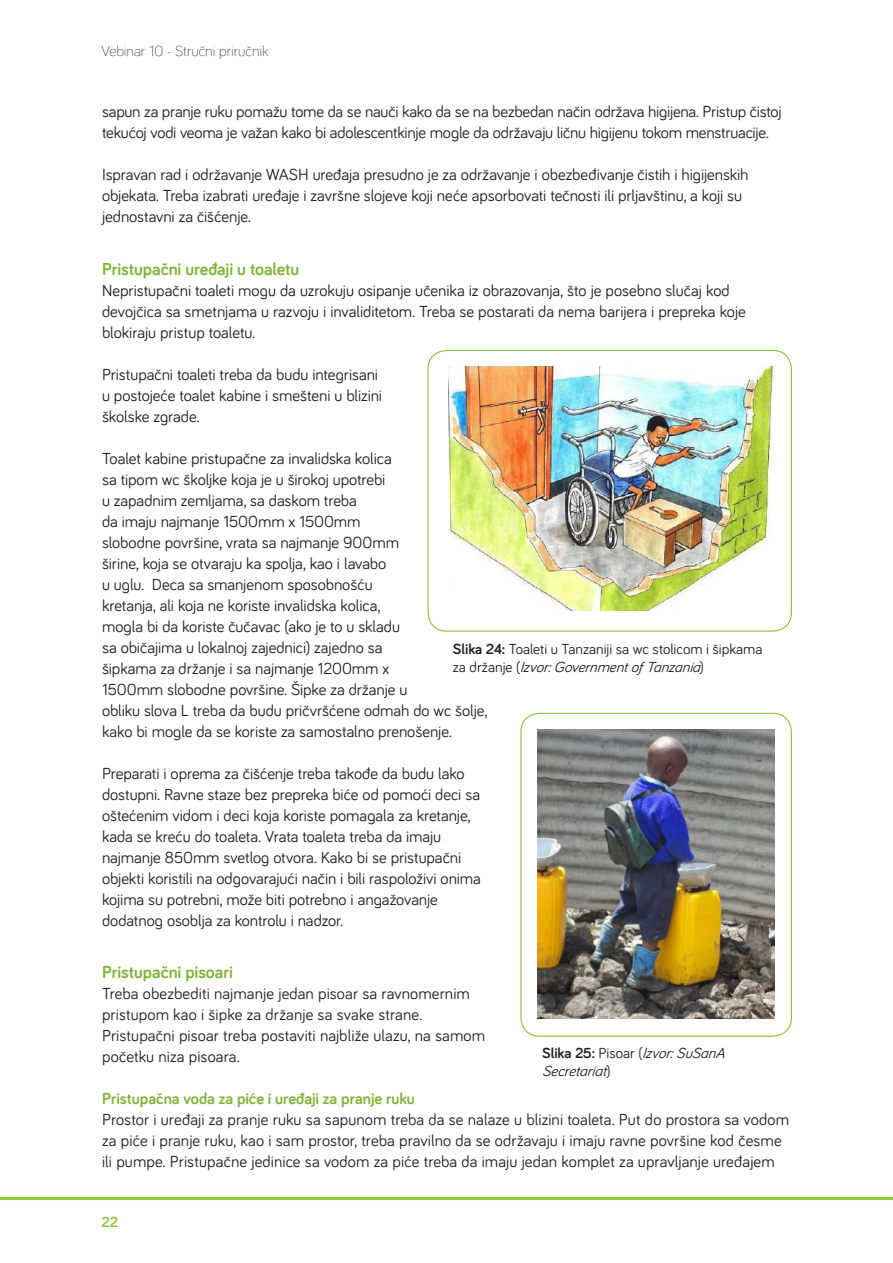
<style>
.page{position:relative;width:893px;height:1263px;background:#fff}
.page>*{position:absolute;margin:0;border:0;box-sizing:border-box;transform-origin:0 0}
.t1{font:700 18px "Bariol";letter-spacing:-.005em;color:#7fb438}
.t2{font:16.5px/21px "Bariol";letter-spacing:-.005em;color:#231f20}
.t3{font:700 16.5px "Bariol";color:#7fb438}
.t4{font:15px/18px "Bariol";color:#231f20}
.t5{font:italic 15px/18px "Bariol";color:#231f20}
.t6{font:300 15px "Bariol";color:#231f20}
.t7{font:700 15px "Bariol";color:#8bc63e}
.s1{font-weight:700}
.s2{font-style:italic}
.s3{font-weight:700;font-style:normal}
.s4{font-style:normal}
</style>
<div class="page">
<img style="left:449px;top:366px;width:327px;height:244px">
<img style="left:538px;top:730px;width:237px;height:288px">
<div style="left:520px;top:713px;width:272px;height:324px;border:1px solid #8bc63e;border-radius:19px"></div>
<div style="left:427px;top:350px;width:365px;height:282px;border:1px solid #8bc63e;border-radius:19px"></div>
<hr style="left:0;top:1197px;width:893px;height:3px;background:#8bc63e">
<p class="t6" style="left:102px;top:41px;width:169px">Vebinar 10 - Stručni priručnik</p>
<p class="t2" style="left:102px;top:100px;width:681px">sapun za pranje ruku pomažu tome da se nauči kako da se na bezbedan način održava higijena. Pristup čistoj tekućoj vodi veoma je važan kako bi adolescentkinje mogle da održavaju ličnu higijenu tokom menstruacije.</p>
<p class="t2" style="left:102px;top:163px;width:648px">Ispravan rad i održavanje WASH uređaja presudno je za održavanje i obezbeđivanje čistih i higijenskih objekata. Treba izabrati uređaje i završne slojeve koji neće apsorbovati tečnosti ili prljavštinu, a koji su jednostavni za čišćenje.</p>
<p class="t1" style="left:102px;top:256px;width:199px">Pristupačni uređaji u toaletu</p>
<p class="t2" style="left:102px;top:279px;width:645px">Nepristupačni toaleti mogu da uzrokuju osipanje učenika iz obrazovanja, što je posebno slučaj kod devojčica sa smetnjama u razvoju i invaliditetom. Treba se postarati da nema barijera i prepreka koje blokiraju pristup toaletu.</p>
<p class="t2" style="left:102px;top:363px;width:282px">Pristupačni toaleti treba da budu integrisani u postojeće toalet kabine i smešteni u blizini školske zgrade.</p>
<p class="t2" style="left:102px;top:447px;width:387px">Toalet kabine pristupačne za invalidska kolica<br>sa tipom wc školjke koja je u širokoj upotrebi<br>u zapadnim zemljama, sa daskom treba<br>da imaju najmanje 1500mm x 1500mm<br>slobodne površine, vrata sa najmanje 900mm<br>širine, koja se otvaraju ka spolja, kao i lavabo<br>u uglu. Deca sa smanjenom sposobnošću<br>kretanja, ali koja ne koriste invalidska kolica,<br>mogla bi da koriste čučavac (ako je to u skladu<br>sa običajima u lokalnoj zajednici) zajedno sa<br>šipkama za držanje i sa najmanje 1200mm x<br>1500mm slobodne površine. Šipke za držanje u<br>obliku slova L treba da budu pričvršćene odmah do wc šolje, kako bi mogle da se koriste za samostalno prenošenje.</p>
<p class="t2" style="left:102px;top:762px;width:380px">Preparati i oprema za čišćenje treba takođe da budu lako dostupni. Ravne staze bez prepreka biće od pomoći deci sa oštećenim vidom i deci koja koriste pomagala za kretanje, kada se kreću do toaleta. Vrata toaleta treba da imaju najmanje 850mm svetlog otvora. Kako bi se pristupačni objekti koristili na odgovarajući način i bili raspoloživi onima kojima su potrebni, može biti potrebno i angažovanje dodatnog osoblja za kontrolu i nadzor.</p>
<p class="t1" style="left:102px;top:960px;width:132px">Pristupačni pisoari</p>
<p class="t2" style="left:102px;top:982px;width:385px">Treba obezbediti najmanje jedan pisoar sa ravnomernim pristupom kao i šipke za držanje sa svake strane.<br>Pristupačni pisoar treba postaviti najbliže ulazu, na samom početku niza pisoara.</p>
<p class="t3" style="left:102px;top:1087px;width:314px">Pristupačna voda za piće i uređaji za pranje ruku</p>
<p class="t2" style="left:102px;top:1108px;width:688px">Prostor i uređaji za pranje ruku sa sapunom treba da se nalaze u blizini toaleta. Put do prostora sa vodom za piće i pranje ruku, kao i sam prostor, treba pravilno da se održavaju i imaju ravne površine kod česme ili pumpe. Pristupačne jedinice sa vodom za piće treba da imaju jedan komplet za upravljanje uređajem</p>
<p class="t4" style="left:453px;top:640px;width:311px"><span class="s1">Slika 24:</span> Toaleti u Tanzaniji sa wc stolicom i šipkama za dr žanje (<span class="s2">Izvor: Government of Tanzania</span>)</p>
<p class="t5" style="left:542px;top:1043px;width:186px"><span class="s3">Slika 25:</span> <span class="s4">Pisoar (</span>Izvor: SuSanA<br>Secretariat<span class="s4">)</span></p>
<p class="t7" style="left:102px;top:1212px;width:18px">22</p>
</div>
